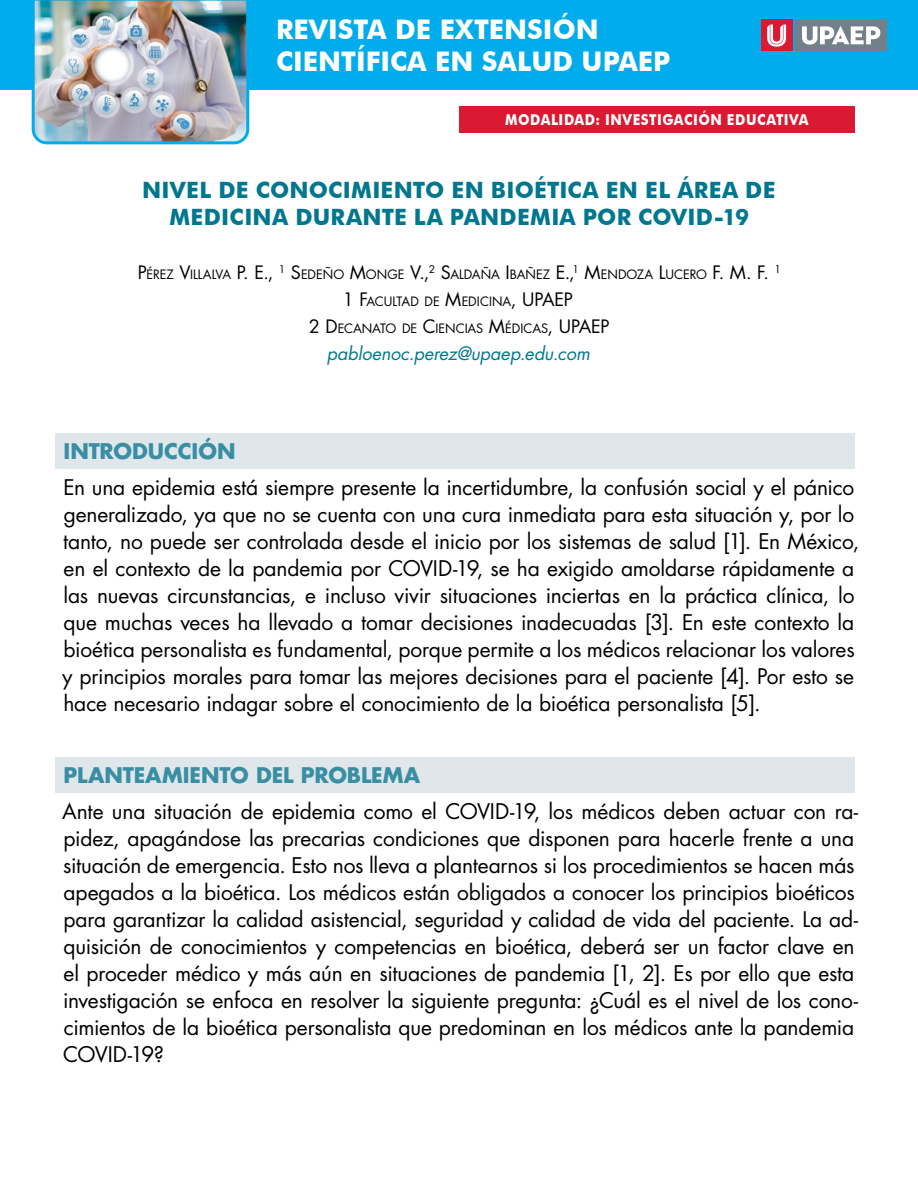
<style>
.page{position:relative;width:918px;height:1188px;background:#fff}
.page>*{position:absolute;margin:0;border:0;box-sizing:border-box;transform-origin:0 0}
.t1{font:700 27px/32.4px "Futura BT";color:#fff}
.título{font:700 22.5px/27px "Futura BT";letter-spacing:.01em;color:#00778e;text-align:center}
.cuerpo{font:21px/27px "Futura Std";letter-spacing:-.01em;color:#000}
.apartado{font:700 21px "Futura Std";letter-spacing:-.005em;color:#3a8ea3}
.hipervínculo{font:italic 18px "Futura Std";letter-spacing:-.005em;color:#00778e}
.autores_c_email{font:18px "Futura Std";color:#000}
.t2{font:700 15px "Futura BT";color:#fff;scale:.9 1}
.autores_c_email-2{font:12.6px "Futura Std";letter-spacing:-.005em;color:#000}
.s1{font-size:18px}
.s2{font-size:12.6px}
</style>
<div class="page">
<div style="left:0;top:0;width:918px;height:90px;background:#00aceb"></div>
<img style="left:31px;top:0;width:219px;height:145px">
<div style="left:796px;top:20px;width:91px;height:31px;background:#72808a"></div>
<svg style="left:802px;top:26px;width:78px;height:19px"></svg>
<div style="left:761px;top:20px;width:31px;height:31px;background:#da1a32"></div>
<svg style="left:767px;top:25px;width:19px;height:22px"></svg>
<div style="left:459px;top:106px;width:396px;height:27px;background:#da1a32"></div>
<div style="left:56px;top:433px;width:799px;height:36px;background:#e0e7eb"></div>
<div style="left:56px;top:757px;width:799px;height:36px;background:#e0e7eb"></div>
<p class="t1" style="left:276px;top:13px;width:396px">REVISTA DE EXTENSIÓN<br>CIENTÍFICA EN SALUD UPAEP</p>
<p class="t2" style="left:505px;top:111px;width:26px">MODALIDAD</p>
<p class="t2" style="left:596px;top:111px;width:28px">: INVESTIGACIÓN</p>
<p class="t2" style="left:727px;top:111px;width:21px">EDUCATIVA</p>
<p class="título" style="left:142px;top:176px;width:635px">NIVEL DE CONOCIMIENTO EN BIOÉTICA EN EL ÁREA DE<br>MEDICINA DURANTE LA PANDEMIA POR COVID-19</p>
<p class="autores_c_email-2" style="left:138px;top:266px;width:240px"><span class="s1">P</span>ÉREZ <span class="s1">V</span>I LLALVA <span class="s1">P. E.,</span> <sup>1</sup> <span class="s1">S</span>EDEÑO <span class="s1">M</span>ONG</p>
<p class="autores_c_email-2" style="left:398px;top:266px;width:385px">E <span class="s1">V.,</span><sup>2</sup> <span class="s1">S</span>ALDAÑA <span class="s1">I</span>BAÑEZ <span class="s1">E.,</span><sup>1</sup> <span class="s1">M</span>EN DOZA <span class="s1">L</span>UCERO <span class="s1">F. M. F.</span> <sup>1</sup></p>
<p class="autores_c_email-2" style="left:343px;top:293px;width:142px"><span class="s1">1 F</span>ACULTAD DE <span class="s1">M</span>EDICIN</p>
<p class="autores_c_email" style="left:503px;top:288px;width:72px"><span class="s2">A</span>, UPAE P</p>
<p class="autores_c_email-2" style="left:309px;top:320px;width:302px"><span class="s1">2 D</span> ECANATO DE <span class="s1">C</span>I ENCIAS <span class="s1">M</span>ÉDICAS<span class="s1">, UPAE P</span></p>
<p class="hipervínculo" style="left:327px;top:342px;width:265px">pabloenoc.perez@upaep.edu.com</p>
<p class="apartado" style="left:64px;top:437px;width:173px">INTRODUCCIÓN</p>
<p class="cuerpo" style="left:62px;top:474px;width:799px">En una epidemia está siempre presente la incertidumbre, la confusión social y el pánico generalizado, ya que no se cuenta con una cura inmediata para esta situación y, por lo tanto, no puede ser controlada desde el inicio por los sistemas de salud [1]. En México, en el contexto de la pandemia por COVID-19, se ha exigido amoldarse rápidamente a las nuevas circunstancias, e incluso vivir situaciones inciertas en la práctica clínica, lo que muchas veces ha llevado a tomar decisiones inadecuadas [3]. En este contexto la bioética personalista es fundamental, porque permite a los médicos relacionar los valores y principios morales para tomar las mejores decisiones para el paciente [4]. Por esto se hace necesario indagar sobre el conocimiento de la bioética personalista [5].</p>
<p class="apartado" style="left:64px;top:761px;width:358px">PLANTEAMIENTO DEL PROBLEMA</p>
<p class="cuerpo" style="left:62px;top:798px;width:797px">Ante una situación de epidemia como el COVID-19, los médicos deben actuar con ra&shy;pidez, apagándose las precarias condiciones que disponen para hacerle frente a una situación de emergencia. Esto nos lleva a plantearnos si los procedimientos se hacen más apegados a la bioética. Los médicos están obligados a conocer los principios bioéticos para garantizar la calidad asistencial, seguridad y calidad de vida del paciente. La ad&shy;quisición de conocimientos y competencias en bioética, deberá ser un factor clave en el proceder médico y más aún en situaciones de pandemia [1, 2]. Es por ello que esta investigación se enfoca en resolver la siguiente pregunta: ¿Cuál es el nivel de los cono&shy;cimientos de la bioética personalista que predominan en los médicos ante la pandemia COVID-19?</p>
</div>
